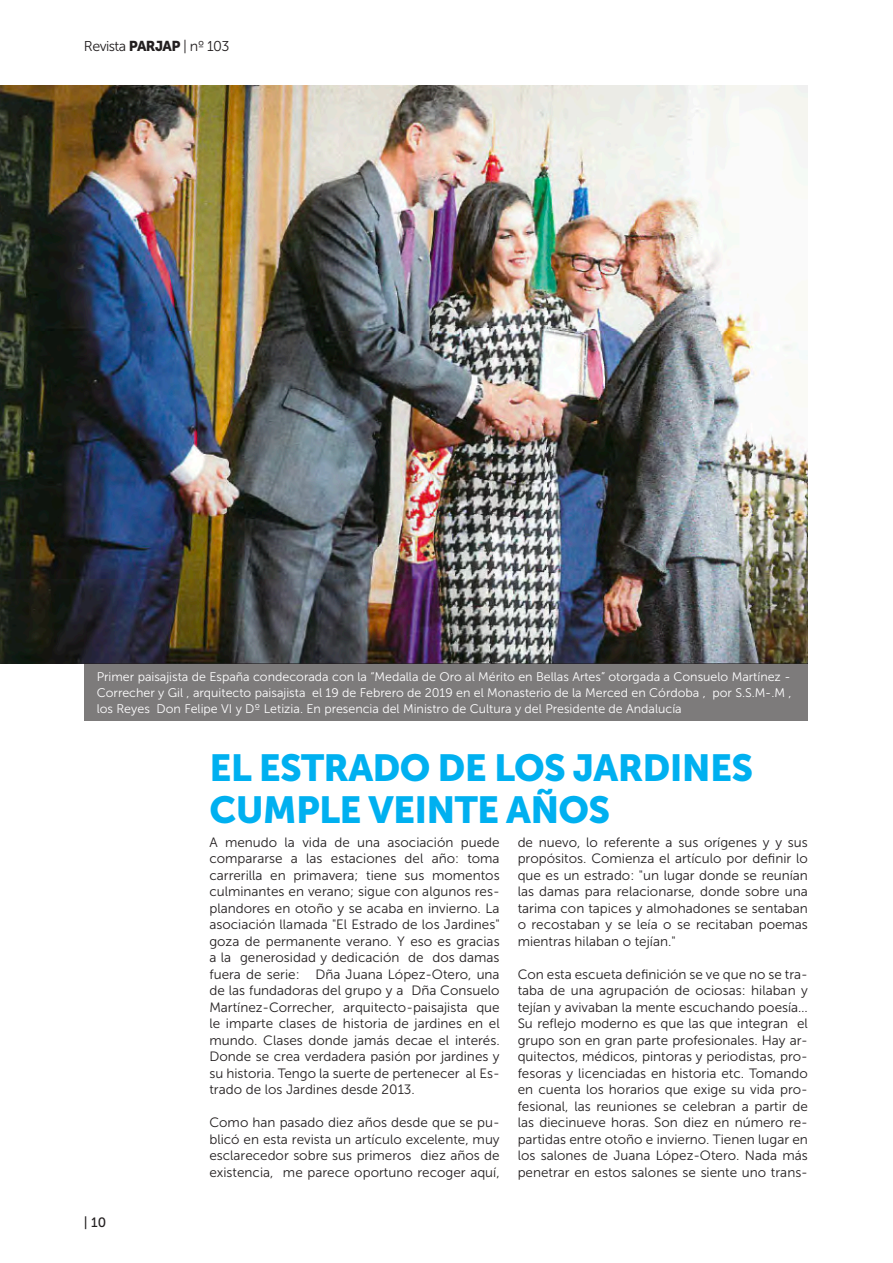
<style>
.page{position:relative;width:893px;height:1263px;background:#fff}
.page>*{position:absolute;margin:0;border:0;box-sizing:border-box;transform-origin:0 0}
.t1{font:37.5px/42px "Museo Sans 900";letter-spacing:-.02em;color:#00b0f0}
.t2{font:14.25px "Museo Sans 300";letter-spacing:-.04em;color:#231f20}
.corrido{font:13.5px/16.5px "Museo Sans 300";color:#231f20;text-align:justify}
.t3{font:13.5px "Museo Sans 500";color:#231f20}
.t4{font:12.45px/15.6px "Museo Sans 300";color:#fff;text-align:justify}
.s1{font-family:"Museo Sans 900"}
</style>
<div class="page">
<img style="left:0;top:85px;width:808px;height:578px">
<div style="left:84px;top:663px;width:724px;height:58px;background:#7d7b7b"></div>
<p class="t2" style="left:84px;top:38px;width:147px">Revista <span class="s1">PARJAP</span> | nº 103</p>
<p class="t4" style="left:97px;top:669px;width:696px">Primer paisajista de España condecorada con la “Medalla de Oro al Mérito en Bellas Artes” otorgada a Consuelo Martínez - Correcher y Gil , arquitecto paisajista el 19 de Febrero de 2019 en el Monasterio de la Merced en Córdoba , por S.S.M-.M , los Reyes Don Felipe VI y Dº Letizia. En presencia del Ministro de Cultura y del Presidente de Andalucía</p>
<p class="t3" style="left:84px;top:1215px;width:24px">| 10</p>
<p class="t1" style="left:209px;top:746px;width:545px">EL ESTRADO DE LOS JARDINES<br>CUMPLE VEINTE AÑOS</p>
<p class="corrido" style="left:209px;top:834px;width:292px">A menudo la vida de una asociación puede compararse a las estaciones del año: toma carrerilla en primavera; tiene sus momentos culminantes en verano; sigue con algunos res&shy;plandores en otoño y se acaba en invierno. La asociación llamada "El Estrado de los Jardines" goza de permanente verano. Y eso es gracias a la generosidad y dedicación de dos damas fuera de serie: Dña Juana López-Otero, una de las fundadoras del grupo y a Dña Consuelo Martínez-Correcher, arquitecto-paisajista que le imparte clases de historia de jardines en el mundo. Clases donde jamás decae el interés.<br>Donde se crea verdadera pasión por jardines y su historia. Tengo la suerte de pertenecer al Es&shy;trado de los Jardines desde 2013.</p>
<p class="corrido" style="left:209px;top:1114px;width:292px">Como han pasado diez años desde que se pu&shy;blicó en esta revista un artículo excelente, muy esclarecedor sobre sus primeros diez años de existencia, me parece oportuno recoger aquí,</p>
<p class="corrido" style="left:518px;top:834px;width:292px">de nuevo, lo referente a sus orígenes y y sus propósitos. Comienza el artículo por definir lo que es un estrado: "un lugar donde se reunían las damas para relacionarse, donde sobre una tarima con tapices y almohadones se sentaban o recostaban y se leía o se recitaban poemas mientras hilaban o tejían."</p>
<p class="corrido" style="left:518px;top:966px;width:292px">Con esta escueta definición se ve que no se tra&shy;taba de una agrupación de ociosas: hilaban y tejían y avivaban la mente escuchando poesía… Su reflejo moderno es que las que integran el grupo son en gran parte profesionales. Hay ar&shy;quitectos, médicos, pintoras y periodistas, pro&shy;fesoras y licenciadas en historia etc. Tomando en cuenta los horarios que exige su vida pro&shy;fesional, las reuniones se celebran a partir de las diecinueve horas. Son diez en número re&shy;partidas entre otoño e invierno. Tienen lugar en los salones de Juana López-Otero. Nada más penetrar en estos salones se siente uno trans-</p>
</div>
